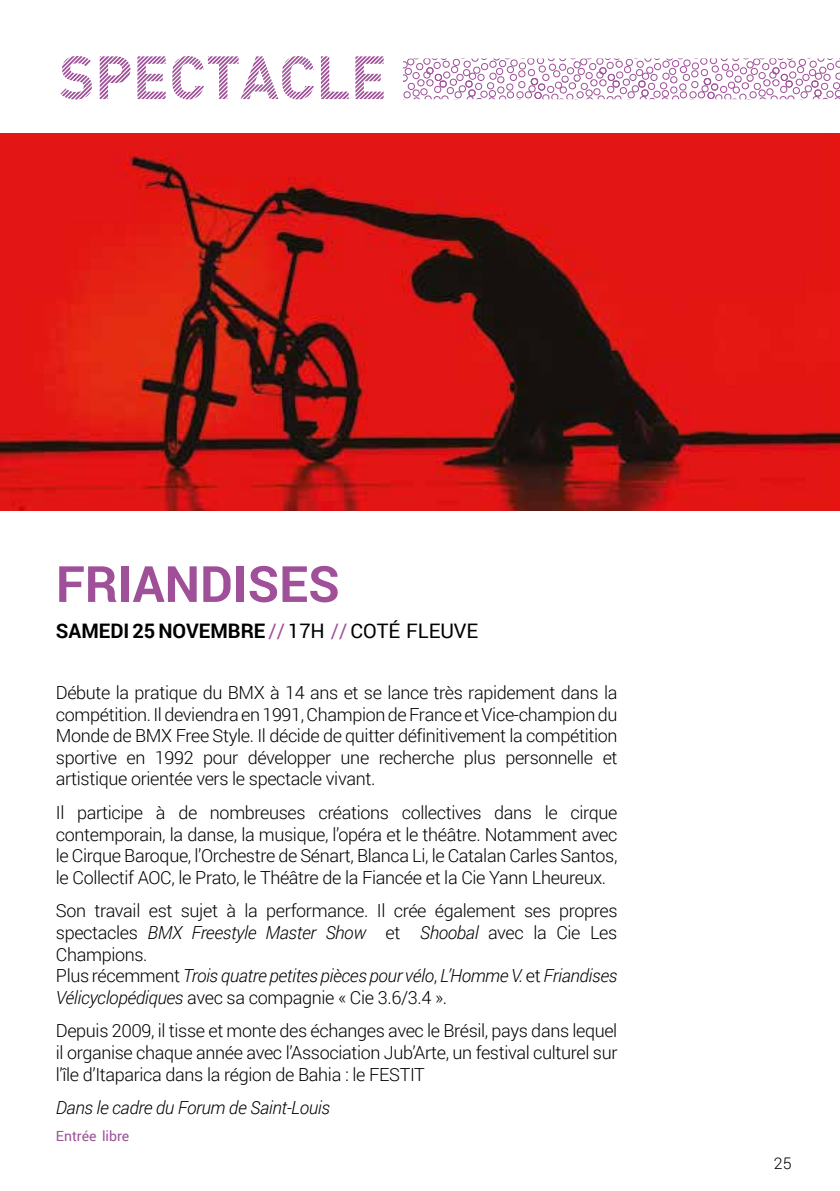
<style>
.page{position:relative;width:840px;height:1191px;background:#fff}
.page>*{position:absolute;margin:0;border:0;box-sizing:border-box;transform-origin:0 0}
.t1{font:60px "DINBOLDTRAM";color:#9f5099}
.t2{font:700 50px "Roboto";color:#9f5099}
.t3{font:700 20px "Roboto";color:#000}
.t4{font:300 18px/21.6px "Roboto";letter-spacing:-.02em;color:#000;text-align:justify}
.t5{font:italic 300 18px "Roboto";letter-spacing:-.02em;color:#000}
.t6{font:300 16px "Roboto";color:#000}
.t7{font:14px "Roboto";color:#9f5099}
.s1{font-weight:400;color:#9f5099}
.s2{font-weight:400}
.s3{font-style:italic}
</style>
<div class="page">
<img style="left:0;top:134px;width:839px;height:377px">
<svg style="left:403px;top:58px;width:436px;height:41px"></svg>
<h1 class="t1" style="left:59px;top:38px;width:329px">SPECTACLE</h1>
<h2 class="t2" style="left:56px;top:549px;width:285px">FRIANDISES</h2>
<p class="t3" style="left:56px;top:616px;width:423px">SAMEDI 25 NOVEMBRE <span class="s1">//</span> <span class="s2">17H</span> <span class="s1">//</span> <span class="s2">COTÉ FLEUVE</span></p>
<p class="t4" style="left:56px;top:681px;width:563px">Débute la pratique du BMX à 14 ans et se lance très rapidement dans la compétition. Il deviendra en 1991, Champion de France et Vice-champion du Monde de BMX Free Style. Il décide de quitter définitivement la compétition sportive en 1992 pour développer une recherche plus personnelle et artistique orientée vers le spectacle vivant.</p>
<p class="t4" style="left:56px;top:801px;width:563px">Il participe à de nombreuses créations collectives dans le cirque contemporain, la danse, la musique, l’opéra et le théâtre. Notamment avec le Cirque Baroque, l’Orchestre de Sénart, Blanca Li, le Catalan Carles Santos, le Collectif AOC, le Prato, le Théâtre de la Fiancée et la Cie Yann Lheureux.</p>
<p class="t4" style="left:56px;top:899px;width:563px;text-align:left">Son travail est sujet à la performance. Il crée également ses propres spectacles <span class="s3">BMX Freestyle Master Show</span> et <span class="s3">Shoobal</span> avec la Cie Les Champions.<br>Plus récemment <span class="s3">Trois quatre petites pièces pour vélo</span>, <span class="s3">L’Homme V.</span> et <span class="s3">Friandises Vélicyclopédiques</span> avec sa compagnie « Cie 3.6/3.4 ».</p>
<p class="t4" style="left:56px;top:1019px;width:562px">Depuis 2009, il tisse et monte des échanges avec le Brésil, pays dans lequel il organise chaque année avec l’Association Jub’Arte, un festival culturel sur l’île d’Itaparica dans la région de Bahia : le FESTIT</p>
<p class="t5" style="left:56px;top:1095px;width:275px">Dans le cadre du Forum de Saint-Louis</p>
<p class="t7" style="left:56px;top:1125px;width:75px">Entrée libre</p>
<p class="t6" style="left:773px;top:1152px;width:19px">25</p>
</div>
